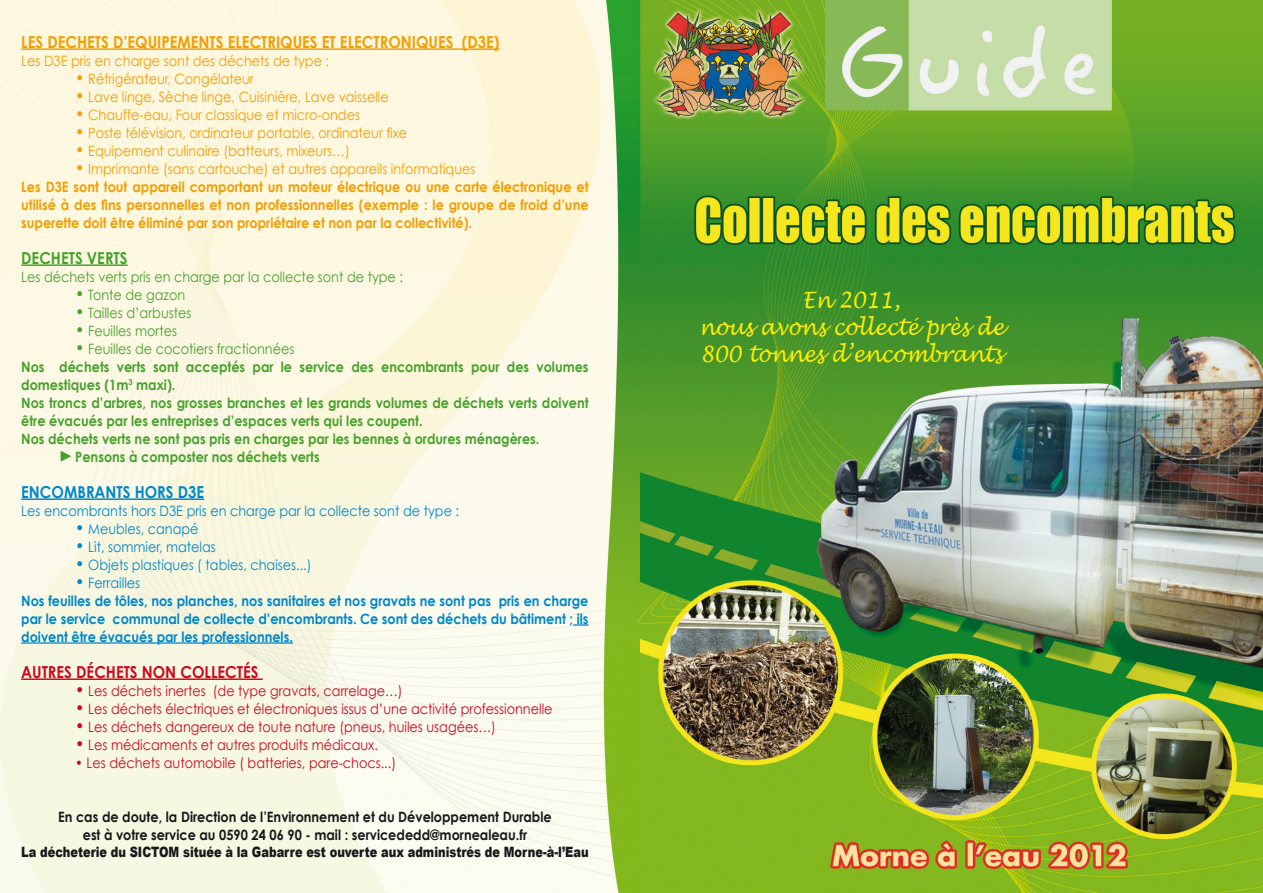
<style>
.page{position:relative;width:1263px;height:893px;background:#fff}
.page>*{position:absolute;margin:0;border:0;box-sizing:border-box;transform-origin:0 0}
.t1{font:italic 22.5px/27px "Lucida Handwriting";color:#ffed00;scale:.9 1}
.t2{font:700 16.5px "Century Gothic";color:#f49d00;scale:.9 1}
.t3{font:700 16.5px "Century Gothic";color:#cd071e;scale:.9 1}
.t4{font:700 16.5px "Century Gothic";color:#0087cc;scale:.9 1}
.t5{font:700 16.5px "Century Gothic";color:#45a22b;scale:.9 1}
.t6{font:700 14.25px/18px "Century Gothic";color:#45a22b;scale:.9 1}
.t7{font:14.25px "Century Gothic";color:#f49d00;scale:.9 1}
.t8{font:14.25px "Century Gothic";color:#cd071e;scale:.9 1}
.t9{font:700 14.25px/18px "Century Gothic";color:#f49d00;text-align:justify;scale:.9 1}
.t10{font:700 14.25px/18px "Century Gothic";color:#0087cc;text-align:justify;scale:.9 1}
.t11{font:14.25px "Century Gothic";color:#0087cc;scale:.9 1}
.t12{font:14.25px "Century Gothic";color:#45a22b;scale:.9 1}
.t13{font:700 14.25px "Century Gothic";color:#1a171c;scale:.9 1}
.t14{font:900 14.25px "Arial";color:#1a171c;scale:.8 1}
.s1{font-size:17.25px}
</style>
<div class="page">
<img style="left:0;top:0;width:1263px;height:893px">
<hr style="left:21px;top:48px;width:478px;height:2px;background:#f49d00">
<hr style="left:21px;top:264px;width:107px;height:2px;background:#45a22b">
<hr style="left:21px;top:498px;width:183px;height:2px;background:#0087cc">
<svg style="left:573px;top:624px;width:16px;height:2px"></svg>
<hr style="left:21px;top:642px;width:272px;height:2px;background:#0087cc">
<hr style="left:21px;top:678px;width:242px;height:2px;background:#cd071e">
<svg style="left:61px;top:451px;width:10px;height:11px"></svg>
<p class="t2" style="left:21px;top:31px;width:533px">LES DECHETS D’EQUIPEMENTS ELECTRIQUES ET ELECTRONIQUES (D3E)</p>
<p class="t7" style="left:21px;top:52px;width:344px">Les D3E pris en charge sont des déchets de type :</p>
<p class="t7" style="left:75px;top:70px;width:200px"><span class="s1">•</span> Réfrigérateur, Congélateur</p>
<p class="t7" style="left:75px;top:88px;width:350px"><span class="s1">•</span> Lave linge, Sèche linge, Cuisinière, Lave vaisselle</p>
<p class="t7" style="left:75px;top:106px;width:318px"><span class="s1">•</span> Chauffe-eau, Four classique et micro-ondes</p>
<p class="t7" style="left:75px;top:124px;width:370px"><span class="s1">•</span> Poste télévision, ordinateur portable, ordinateur fixe</p>
<p class="t7" style="left:75px;top:142px;width:306px"><span class="s1">•</span> Equipement culinaire (batteurs, mixeurs…)</p>
<p class="t7" style="left:75px;top:160px;width:446px"><span class="s1">•</span> Imprimante (sans cartouche) et autres appareils informatiques</p>
<p class="t9" style="left:21px;top:177px;width:632px">Les D3E sont tout appareil comportant un moteur électrique ou une carte électronique et utilisé à des fins personnelles et non professionnelles (exemple : le groupe de froid d’une superette doit être éliminé par son propriétaire et non par la collectivité).</p>
<p class="t5" style="left:21px;top:247px;width:120px">DECHETS VERTS</p>
<p class="t12" style="left:21px;top:268px;width:426px">Les déchets verts pris en charge par la collecte sont de type :</p>
<p class="t12" style="left:75px;top:286px;width:124px"><span class="s1">•</span> Tonte de gazon</p>
<p class="t12" style="left:75px;top:304px;width:131px"><span class="s1">•</span> Tailles d’arbustes</p>
<p class="t12" style="left:75px;top:322px;width:115px"><span class="s1">•</span> Feuilles mortes</p>
<p class="t12" style="left:75px;top:340px;width:245px"><span class="s1">•</span> Feuilles de cocotiers fractionnées</p>
<p class="t6" style="left:21px;top:357px;width:632px">Nos déchets verts sont acceptés par le service des encombrants pour des volumes domestiques (1m<sup>3</sup> maxi).</p>
<p class="t6" style="left:21px;top:393px;width:632px">Nos troncs d’arbres, nos grosses branches et les grands volumes de déchets verts doivent être évacués par les entreprises d’espaces verts qui les coupent.</p>
<p class="t6" style="left:21px;top:429px;width:577px">Nos déchets verts ne sont pas pris en charges par les bennes à ordures ménagères.</p>
<p class="t6" style="left:75px;top:447px;width:273px">Pensons à composter nos déchets verts</p>
<p class="t4" style="left:21px;top:481px;width:205px">ENCOMBRANTS HORS D3E</p>
<p class="t11" style="left:21px;top:502px;width:488px">Les encombrants hors D3E pris en charge par la collecte sont de type :</p>
<p class="t11" style="left:75px;top:520px;width:139px"><span class="s1">•</span> Meubles, canapé</p>
<p class="t11" style="left:75px;top:538px;width:158px"><span class="s1">•</span> Lit, sommier, matelas</p>
<p class="t11" style="left:75px;top:556px;width:264px"><span class="s1">•</span> Objets plastiques ( tables, chaises...)</p>
<p class="t11" style="left:75px;top:574px;width:74px"><span class="s1">•</span> Ferrailles</p>
<p class="t10" style="left:21px;top:591px;width:632px">Nos feuilles de tôles, nos planches, nos sanitaires et nos gravats ne sont pas pris en charge par le service communal de collecte d’encombrants. Ce sont des déchets du bâtiment ; ils doivent être évacués par les professionnels.</p>
<p class="t3" style="left:21px;top:661px;width:265px">AUTRES DÉCHETS NON COLLECTÉS</p>
<p class="t8" style="left:75px;top:682px;width:365px"><span class="s1">•</span> Les déchets inertes (de type gravats, carrelage…)</p>
<p class="t8" style="left:75px;top:700px;width:532px"><span class="s1">•</span> Les déchets électriques et électroniques issus d’une activité professionnelle</p>
<p class="t8" style="left:75px;top:718px;width:469px"><span class="s1">•</span> Les déchets dangereux de toute nature (pneus, huiles usagées…)</p>
<p class="t8" style="left:75px;top:736px;width:338px"><span class="s1">•</span> Les médicaments et autres produits médicaux.</p>
<p class="t8" style="left:75px;top:754px;width:358px">• Les déchets automobile ( batteries, pare-chocs...)</p>
<p class="t13" style="left:58px;top:808px;width:550px">En cas de doute, la Direction de l’Environnement et du Développement Durable</p>
<p class="t13" style="left:83px;top:826px;width:495px">est à votre service au 0590 24 06 90 - mail : servicededd@mornealeau.fr</p>
<p class="t14" style="left:21px;top:841px;width:711px">La décheterie du SICTOM située à la Gabarre est ouverte aux administrés de Morne-à-l’Eau</p>
<p class="t1" style="left:803px;top:288px;width:110px">En 2011,</p>
<p class="t1" style="left:699px;top:315px;width:341px">nous avons collecté près de<br>800 tonnes d’encombrants</p>
</div>
